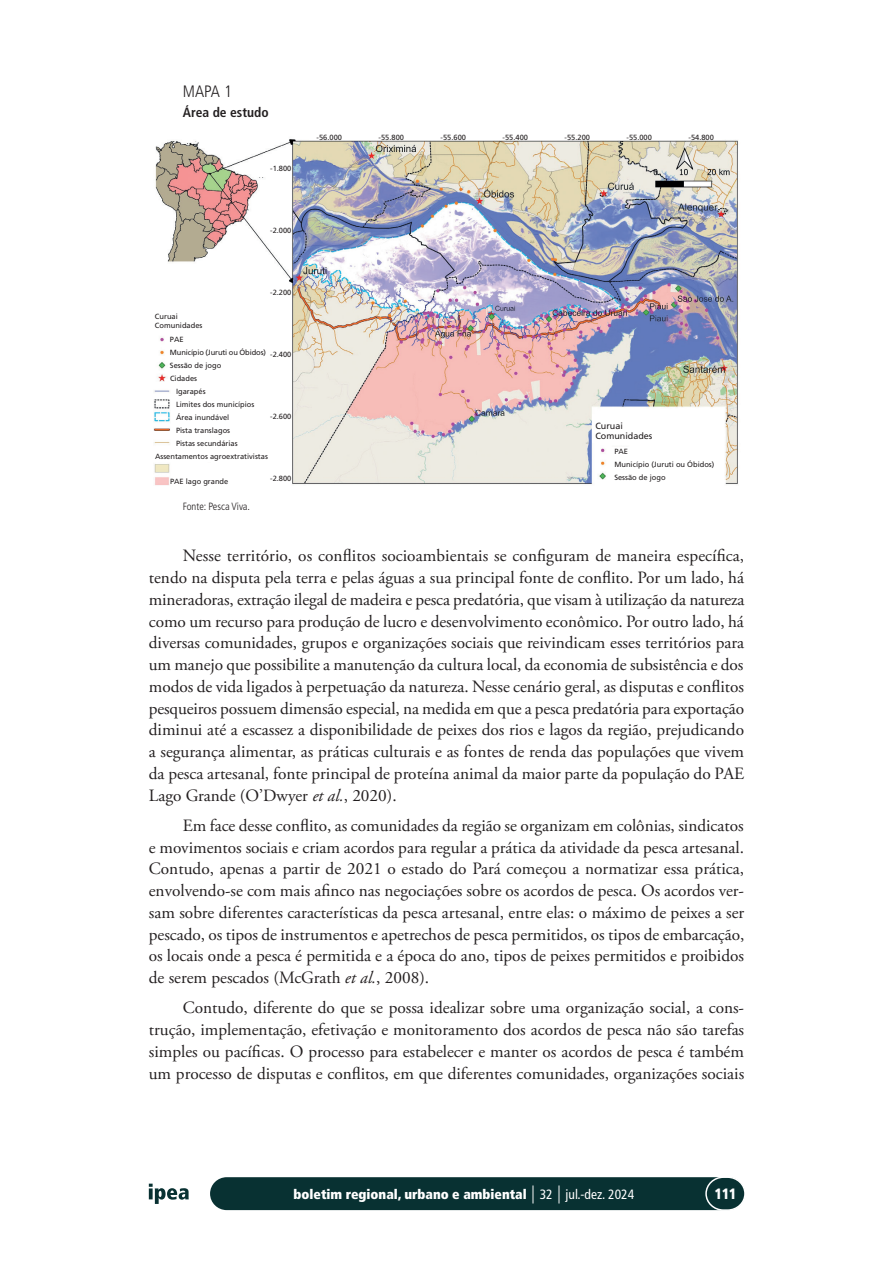
<style>
.page{position:relative;width:893px;height:1263px;background:#fff}
.page>*{position:absolute;margin:0;border:0;box-sizing:border-box;transform-origin:0 0}
.CORPO_DE_TEXTO{font:17.25px/21.8px "Adobe Garamond Pro";color:#231f20;text-align:justify}
.TABELA_E_GREFICO_titulo{font:300 condensed 16.5px "Frutiger LT Pro";color:#231f20}
.t1{font:900 condensed 15px "Frutiger LT Pro";color:#fff}
.t2{font:900 condensed 13.5px "Frutiger LT Pro";color:#fff}
.TABELA_E_GRAFICO_entretitulo_sozinho{font:700 condensed 13.5px "Frutiger LT Pro";color:#231f20}
.Fonte_grafico_sozinha{font:300 condensed 10.5px "Frutiger LT Pro";color:#231f20}
.t3{font:9px/10.8px "Frutiger LT Pro";color:#231f20}
.t4{font:7.5px/12.9px "Frutiger LT Pro";color:#231f20}
.s1{font-style:italic}
.s2{font-weight:300;font-size:18px}
.s3{font-weight:400}
</style>
<div class="page">
<div style="left:210px;top:1177px;width:535px;height:33px;background:#083132;border-radius:17px"></div>
<svg style="left:705px;top:1177px;width:40px;height:34px"></svg>
<svg style="left:149px;top:1183px;width:40px;height:21px"></svg>
<img style="left:154px;top:139px;width:584px;height:346px">
<div style="left:154px;top:309px;width:59px;height:23px;background:#fff"></div>
<div style="left:171px;top:334px;width:96px;height:113px;background:#fff"></div>
<div style="left:154px;top:450px;width:108px;height:12px;background:#fff"></div>
<div style="left:171px;top:473px;width:61px;height:16px;background:#fff"></div>
<div style="left:267px;top:286px;width:24px;height:197px;background:#fff"></div>
<div style="left:268px;top:160px;width:23px;height:77px;background:#fff"></div>
<div style="left:310px;top:125px;width:412px;height:15px;background:#fff"></div>
<div style="left:593px;top:414px;width:63px;height:28px;background:#fff"></div>
<div style="left:609px;top:447px;width:113px;height:36px;background:#fff"></div>
<p class="TABELA_E_GREFICO_titulo" style="left:183px;top:82px;width:51px">MAPA 1</p>
<p class="TABELA_E_GRAFICO_entretitulo_sozinho" style="left:183px;top:104px;width:87px">Área de estudo</p>
<p class="t4" style="left:270px;top:162px;width:23px">-1.800</p>
<p class="t4" style="left:270px;top:224px;width:23px">-2.000</p>
<p class="t4" style="left:270px;top:286px;width:23px">-2.200</p>
<p class="t4" style="left:155px;top:312px;width:49px;line-height:9px">Curuai<br>Comunidades</p>
<p class="t4" style="left:170px;top:333px;width:97px">PAE<br>Município (Juruti ou Óbidos)<br>Sessão de jogo</p>
<p class="t4" style="left:270px;top:348px;width:23px">-2.400</p>
<p class="t4" style="left:317px;top:131px;width:27px">-56.000</p>
<p class="t4" style="left:379px;top:131px;width:27px">-55.800</p>
<p class="t4" style="left:441px;top:131px;width:27px">-55.600</p>
<p class="t4" style="left:503px;top:131px;width:27px">-55.400</p>
<p class="t4" style="left:565px;top:131px;width:27px">-55.200</p>
<p class="t4" style="left:626px;top:131px;width:27px">-55.000</p>
<p class="t4" style="left:688px;top:131px;width:27px">-54.800</p>
<p class="t4" style="left:170px;top:372px;width:29px">Cidades</p>
<p class="t4" style="left:176px;top:385px;width:31px">Igarapés</p>
<p class="t4" style="left:176px;top:398px;width:80px">Limites dos municípios</p>
<p class="t4" style="left:176px;top:411px;width:55px">Área inundável</p>
<p class="t4" style="left:176px;top:424px;width:56px">Pista translagos</p>
<p class="t4" style="left:176px;top:437px;width:63px">Pistas secundárias</p>
<p class="t4" style="left:155px;top:450px;width:114px">Assentamentos agroextrativistas</p>
<p class="t4" style="left:170px;top:475px;width:60px">PAE lago grande</p>
<p class="Fonte_grafico_sozinha" style="left:183px;top:500px;width:69px">Fonte: Pesca Viva.</p>
<p class="CORPO_DE_TEXTO" style="left:149px;top:546px;width:597px;text-indent:34px">Nesse território, os conflitos socioambientais se configuram de maneira específica, tendo na disputa pela terra e pelas águas a sua principal fonte de conflito. Por um lado, há mineradoras, extração ilegal de madeira e pesca predatória, que visam à utilização da natureza como um recurso para produção de lucro e desenvolvimento econômico. Por outro lado, há diversas comunidades, grupos e organizações sociais que reivindicam esses territórios para um manejo que possibilite a manutenção da cultura local, da economia de subsistência e dos modos de vida ligados à perpetuação da natureza. Nesse cenário geral, as disputas e conflitos pesqueiros possuem dimensão especial, na medida em que a pesca predatória para exportação diminui até a escassez a disponibilidade de peixes dos rios e lagos da região, prejudicando a segurança alimentar, as práticas culturais e as fontes de renda das populações que vivem da pesca artesanal, fonte principal de proteína animal da maior parte da população do PAE Lago Grande (O’Dwyer <span class="s1">et al.</span>, 2020).</p>
<p class="CORPO_DE_TEXTO" style="left:149px;top:815px;width:597px;text-indent:34px">Em face desse conflito, as comunidades da região se organizam em colônias, sindicatos e movimentos sociais e criam acordos para regular a prática da atividade da pesca artesanal.<br>Contudo, apenas a partir de 2021 o estado do Pará começou a normatizar essa prática, envolvendo-se com mais afinco nas negociações sobre os acordos de pesca. Os acordos ver&shy;sam sobre diferentes características da pesca artesanal, entre elas: o máximo de peixes a ser pescado, os tipos de instrumentos e apetrechos de pesca permitidos, os tipos de embarcação, os locais onde a pesca é permitida e a época do ano, tipos de peixes permitidos e proibidos de serem pescados (McGrath <span class="s1">et al.</span>, 2008).</p>
<p class="CORPO_DE_TEXTO" style="left:149px;top:998px;width:597px;text-indent:34px">Contudo, diferente do que se possa idealizar sobre uma organização social, a cons&shy;trução, implementação, efetivação e monitoramento dos acordos de pesca não são tarefas simples ou pacíficas. O processo para estabelecer e manter os acordos de pesca é também um processo de disputas e conflitos, em que diferentes comunidades, organizações sociais</p>
<p class="t4" style="left:270px;top:410px;width:23px">-2.600</p>
<p class="t3" style="left:595px;top:420px;width:59px">Curuai<br>Comunidades</p>
<p class="t4" style="left:614px;top:445px;width:101px">PAE<br>Município (Juruti ou Óbidos)<br>Sessão de jogo</p>
<p class="t4" style="left:270px;top:472px;width:23px">-2.800</p>
<p class="t2" style="left:294px;top:1186px;width:342px">boletim regional, urbano e ambiental <span class="s2">|</span> <span class="s3">32</span> <span class="s2">|</span> <span class="s3">jul.-dez. 2024</span></p>
<p class="t1" style="left:715px;top:1185px;width:24px">111</p>
</div>
